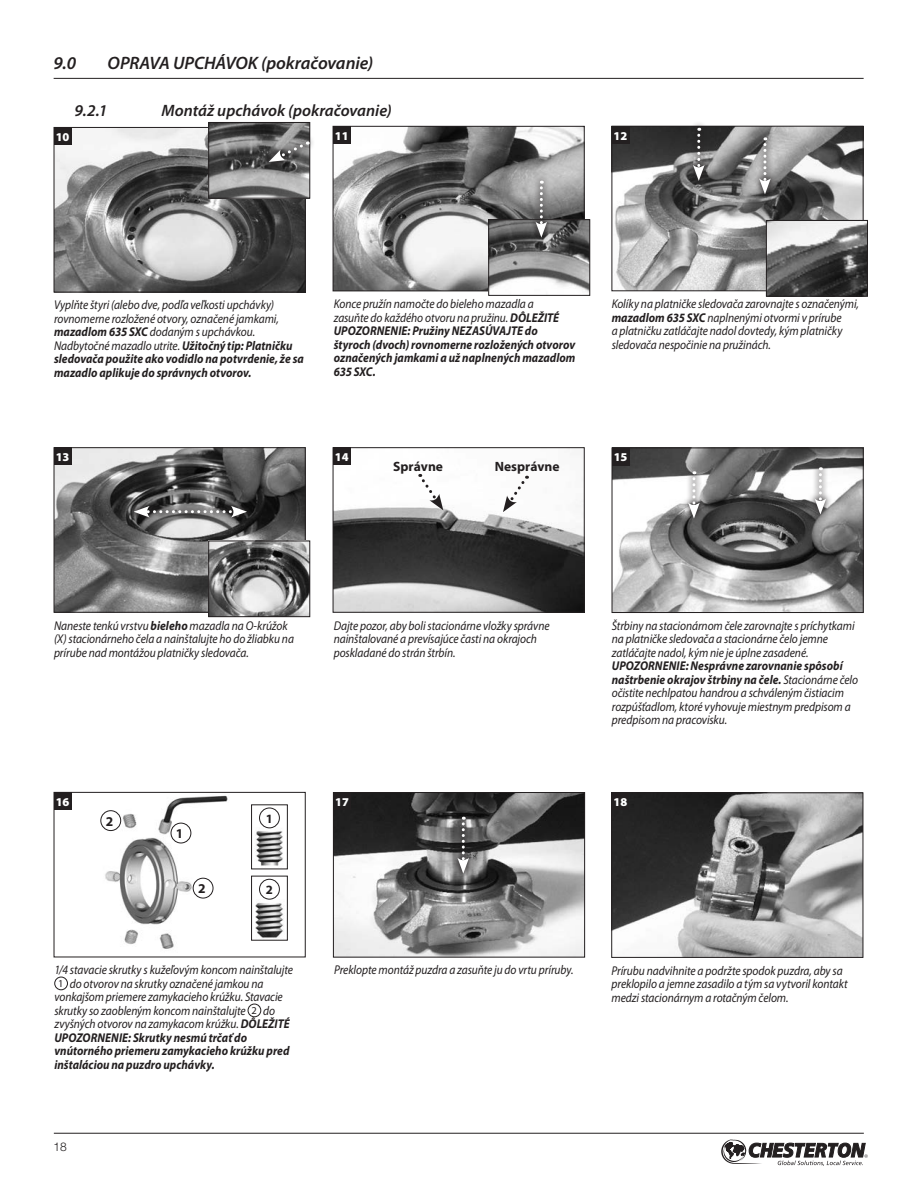
<style>
.page{position:relative;width:918px;height:1188px;background:#fff}
.page>*{position:absolute;margin:0;border:0;box-sizing:border-box;transform-origin:0 0}
.t1{font:italic 600 18px "Myriad Pro";letter-spacing:-.005em;color:#231f20}
.t2{font:italic 600 16.5px "Myriad Pro";color:#231f20}
.t3{font:700 13.5px "Myriad Pro";color:#231f20}
.t4{font:italic 12.75px/13.5px "Myriad Pro";letter-spacing:-.005em;color:#231f20;scale:.9 1}
.t5{font:italic 700 12.75px/13.5px "Myriad Pro";letter-spacing:.005em;color:#231f20;scale:.9 1}
.t6{font:700 12.75px "Myriad Pro";color:#231f20}
.t7{font:900 12px "Myriad Pro";color:#fff}
.t8{font:300 12px "Helvetica Neue LT Std";color:#231f20}
.s1{font-weight:700}
.s2{font-weight:400}
.s3{font-style:normal;font-size:10.5px}
</style>
<div class="page">
<svg style="left:721px;top:1139px;width:147px;height:27px"></svg>
<hr style="left:54px;top:1133px;width:810px;height:1px;background:#231f20">
<img style="left:613px;top:794px;width:248px;height:162px">
<div style="left:611px;top:792px;width:252px;height:166px;border:1px solid #231f20"></div>
<div style="left:611px;top:792px;width:18px;height:18px;background:#231f20"></div>
<div style="left:54px;top:977px;width:14px;height:13px;border:1px solid #231f20;border-radius:50%"></div>
<div style="left:248px;top:1004px;width:13px;height:13px;border:1px solid #231f20;border-radius:50%"></div>
<img style="left:102px;top:795px;width:186px;height:154px">
<div style="left:54px;top:792px;width:252px;height:165px;border:1px solid #231f20"></div>
<div style="left:54px;top:792px;width:18px;height:18px;background:#231f20"></div>
<img style="left:253px;top:882px;width:33px;height:57px">
<div style="left:251px;top:876px;width:37px;height:65px;border:1px solid #231f20"></div>
<div style="left:260px;top:879px;width:19px;height:20px;background:#fff;border-radius:50%"></div>
<div style="left:259px;top:879px;width:21px;height:21px;border:1px solid #231f20;border-radius:50%"></div>
<img style="left:253px;top:811px;width:33px;height:56px">
<div style="left:251px;top:804px;width:37px;height:65px;border:1px solid #231f20"></div>
<div style="left:260px;top:808px;width:19px;height:20px;background:#fff;border-radius:50%"></div>
<div style="left:259px;top:808px;width:21px;height:20px;border:1px solid #231f20;border-radius:50%"></div>
<div style="left:171px;top:823px;width:20px;height:20px;background:#fff;border-radius:50%"></div>
<div style="left:171px;top:823px;width:20px;height:20px;border:1px solid #231f20;border-radius:50%"></div>
<div style="left:193px;top:878px;width:20px;height:20px;background:#fff;border-radius:50%"></div>
<div style="left:193px;top:878px;width:20px;height:20px;border:1px solid #231f20;border-radius:50%"></div>
<div style="left:101px;top:811px;width:20px;height:20px;background:#fff;border-radius:50%"></div>
<div style="left:100px;top:810px;width:21px;height:21px;border:1px solid #231f20;border-radius:50%"></div>
<img style="left:335px;top:128px;width:248px;height:161px">
<div style="left:333px;top:126px;width:252px;height:165px;border:1px solid #231f20"></div>
<div style="left:333px;top:126px;width:18px;height:18px;background:#231f20"></div>
<img style="left:490px;top:221px;width:98px;height:72px">
<div style="left:488px;top:219px;width:102px;height:77px;border:1px solid #231f20"></div>
<svg style="left:529px;top:174px;width:25px;height:70px"></svg>
<svg style="left:535px;top:181px;width:12px;height:57px"></svg>
<img style="left:614px;top:128px;width:248px;height:161px">
<div style="left:612px;top:126px;width:252px;height:165px;border:1px solid #231f20"></div>
<div style="left:612px;top:126px;width:18px;height:18px;background:#231f20"></div>
<img style="left:768px;top:222px;width:98px;height:73px">
<div style="left:766px;top:220px;width:102px;height:77px;border:1px solid #231f20"></div>
<svg style="left:686px;top:123px;width:25px;height:64px"></svg>
<svg style="left:693px;top:128px;width:12px;height:53px"></svg>
<svg style="left:752px;top:131px;width:25px;height:69px"></svg>
<svg style="left:759px;top:137px;width:12px;height:57px"></svg>
<img style="left:335px;top:794px;width:248px;height:162px">
<div style="left:333px;top:792px;width:252px;height:166px;border:1px solid #231f20"></div>
<div style="left:333px;top:792px;width:18px;height:18px;background:#231f20"></div>
<svg style="left:451px;top:810px;width:25px;height:70px"></svg>
<svg style="left:457px;top:817px;width:12px;height:57px"></svg>
<img style="left:614px;top:450px;width:248px;height:161px">
<div style="left:612px;top:448px;width:252px;height:165px;border:1px solid #231f20"></div>
<div style="left:612px;top:448px;width:18px;height:18px;background:#231f20"></div>
<svg style="left:681px;top:465px;width:25px;height:60px"></svg>
<svg style="left:688px;top:471px;width:12px;height:48px"></svg>
<svg style="left:808px;top:461px;width:25px;height:60px"></svg>
<svg style="left:815px;top:467px;width:11px;height:48px"></svg>
<img style="left:56px;top:449px;width:248px;height:162px">
<div style="left:54px;top:447px;width:252px;height:166px;border:1px solid #231f20"></div>
<div style="left:54px;top:447px;width:18px;height:18px;background:#231f20"></div>
<img style="left:210px;top:543px;width:98px;height:72px">
<div style="left:208px;top:541px;width:102px;height:76px;border:1px solid #231f20"></div>
<svg style="left:128px;top:499px;width:125px;height:25px;background:#5e5e5e"></svg>
<svg style="left:134px;top:506px;width:113px;height:12px"></svg>
<hr style="left:54px;top:78px;width:810px;height:1px;background:#231f20">
<img style="left:56px;top:129px;width:248px;height:161px">
<div style="left:54px;top:127px;width:252px;height:165px;border:1px solid #231f20"></div>
<div style="left:54px;top:127px;width:18px;height:18px;background:#231f20"></div>
<img style="left:210px;top:124px;width:98px;height:73px">
<div style="left:208px;top:122px;width:102px;height:77px;border:1px solid #231f20"></div>
<svg style="left:262px;top:135px;width:51px;height:34px"></svg>
<svg style="left:269px;top:142px;width:39px;height:20px"></svg>
<img style="left:335px;top:449px;width:248px;height:162px">
<div style="left:333px;top:447px;width:252px;height:166px;border:1px solid #231f20"></div>
<div style="left:333px;top:447px;width:18px;height:18px;background:#231f20"></div>
<svg style="left:419px;top:474px;width:24px;height:36px"></svg>
<svg style="left:503px;top:476px;width:25px;height:36px"></svg>
<h1 class="t1" style="left:54px;top:52px;width:24px">9.0</h1>
<h1 class="t1" style="left:108px;top:52px;width:267px">OPRAVA UPCHÁVOK (pokračovanie)</h1>
<p class="t2" style="left:75px;top:99px;width:34px">9.2.1</p>
<p class="t2" style="left:162px;top:99px;width:232px">Montáž upchávok (pokračovanie)</p>
<p class="t7" style="left:56px;top:129px;width:15px">10</p>
<p class="t7" style="left:335px;top:128px;width:15px">11</p>
<p class="t7" style="left:614px;top:128px;width:15px">12</p>
<p class="t4" style="left:54px;top:298px;width:279px">Vyplňte štyri (alebo dve, podľa veľkosti upchávky) rovnomerne rozložené otvory, označené jamkami, <span class="s1">mazadlom 635 SXC</span> dodaným s upchávkou.<br>Nadbytočné mazadlo utrite. <span class="s1">Užitočný tip: Platničku sledovača použite ako vodidlo na potvrdenie, že sa mazadlo aplikuje do správnych otvorov.</span></p>
<p class="t7" style="left:56px;top:449px;width:15px">13</p>
<p class="t5" style="left:334px;top:297px;width:270px"><span class="s2">Konce pružín namočte do bieleho mazadla a<br>zasuňte do každého otvoru na pružinu.</span> DÔLEŽITÉ UPOZORNENIE: Pružiny NEZASÚVAJTE do štyroch (dvoch) rovnomerne rozložených otvorov označených jamkami a už naplnených mazadlom 635 SXC.</p>
<p class="t7" style="left:335px;top:449px;width:15px">14</p>
<p class="t3" style="left:393px;top:457px;width:51px">Správne</p>
<p class="t3" style="left:495px;top:457px;width:66px">Nesprávne</p>
<p class="t4" style="left:612px;top:297px;width:276px">Kolíky na platničke sledovača zarovnajte s označenými, <span class="s1">mazadlom 635 SXC</span> naplnenými otvormi v prírube<br>a platničku zatláčajte nadol dovtedy, kým platničky sledovača nespočinie na pružinách.</p>
<p class="t7" style="left:614px;top:449px;width:15px">15</p>
<p class="t4" style="left:54px;top:618px;width:268px">Naneste tenkú vrstvu <span class="s1">bieleho</span> mazadla na O-krúžok (X) stacionárneho čela a nainštalujte ho do žliabku na prírube nad montážou platničky sledovača.</p>
<p class="t7" style="left:56px;top:794px;width:16px">1 67</p>
<p class="t3" style="left:106px;top:812px;width:9px">2</p>
<p class="t3" style="left:176px;top:825px;width:9px">1</p>
<p class="t3" style="left:198px;top:880px;width:9px">2</p>
<p class="t6" style="left:266px;top:810px;width:9px">1</p>
<p class="t6" style="left:266px;top:881px;width:9px">2</p>
<p class="t4" style="left:54px;top:963px;width:267px">1/4 stavacie skrutky s kužeľovým koncom nainštalujte</p>
<p class="t4" style="left:58px;top:977px;width:230px"><span class="s3">1</span> do otvorov na skrutky označené jamkou na</p>
<p class="t4" style="left:54px;top:990px;width:255px">vonkajšom priemere zamykacieho krúžku. Stavacie</p>
<p class="t4" style="left:54px;top:1004px;width:247px">skrutky so zaobleným koncom nainštalujte <span class="s3">2</span> do</p>
<p class="t4" style="left:54px;top:1017px;width:263px">zvyšných otvorov na zamykacom krúžku. <span class="s1">DÔLEŽITÉ</span></p>
<p class="t5" style="left:54px;top:1030px;width:216px">UPOZORNENIE: Skrutky nesmú trčať do</p>
<p class="t5" style="left:54px;top:1044px;width:263px">vnútorného priemeru zamykacieho krúžku pred</p>
<p class="t5" style="left:54px;top:1057px;width:180px">inštaláciou na puzdro upchávky.</p>
<p class="t8" style="left:53px;top:1139px;width:15px">18</p>
<p class="t4" style="left:334px;top:618px;width:241px">Dajte pozor, aby boli stacionárne vložky správne nainštalované a prevísajúce časti na okrajoch poskladané do strán štrbín.</p>
<p class="t7" style="left:335px;top:794px;width:15px">17</p>
<p class="t4" style="left:612px;top:619px;width:271px">Štrbiny na stacionárnom čele zarovnajte s príchytkami na platničke sledovača a stacionárne čelo jemne zatláčajte nadol, kým nie je úplne zasadené.</p>
<p class="t4" style="left:612px;top:659px;width:275px"><span class="s1">UPOZORNENIE: Nesprávne zarovnanie spôsobí naštrbenie okrajov štrbiny na čele.</span> Stacionárne čelo očistite nechlpatou handrou a schváleným čistiacim rozpúšťadlom, ktoré vyhovuje miestnym predpisom a predpisom na pracovisku.</p>
<p class="t7" style="left:613px;top:794px;width:15px">18</p>
<p class="t4" style="left:334px;top:963px;width:268px">Preklopte montáž puzdra a zasuňte ju do vrtu príruby.</p>
<p class="t4" style="left:612px;top:963px;width:264px">Prírubu nadvihnite a podržte spodok puzdra, aby sa preklopilo a jemne zasadilo a tým sa vytvoril kontakt medzi stacionárnym a rotačným čelom.</p>
</div>
